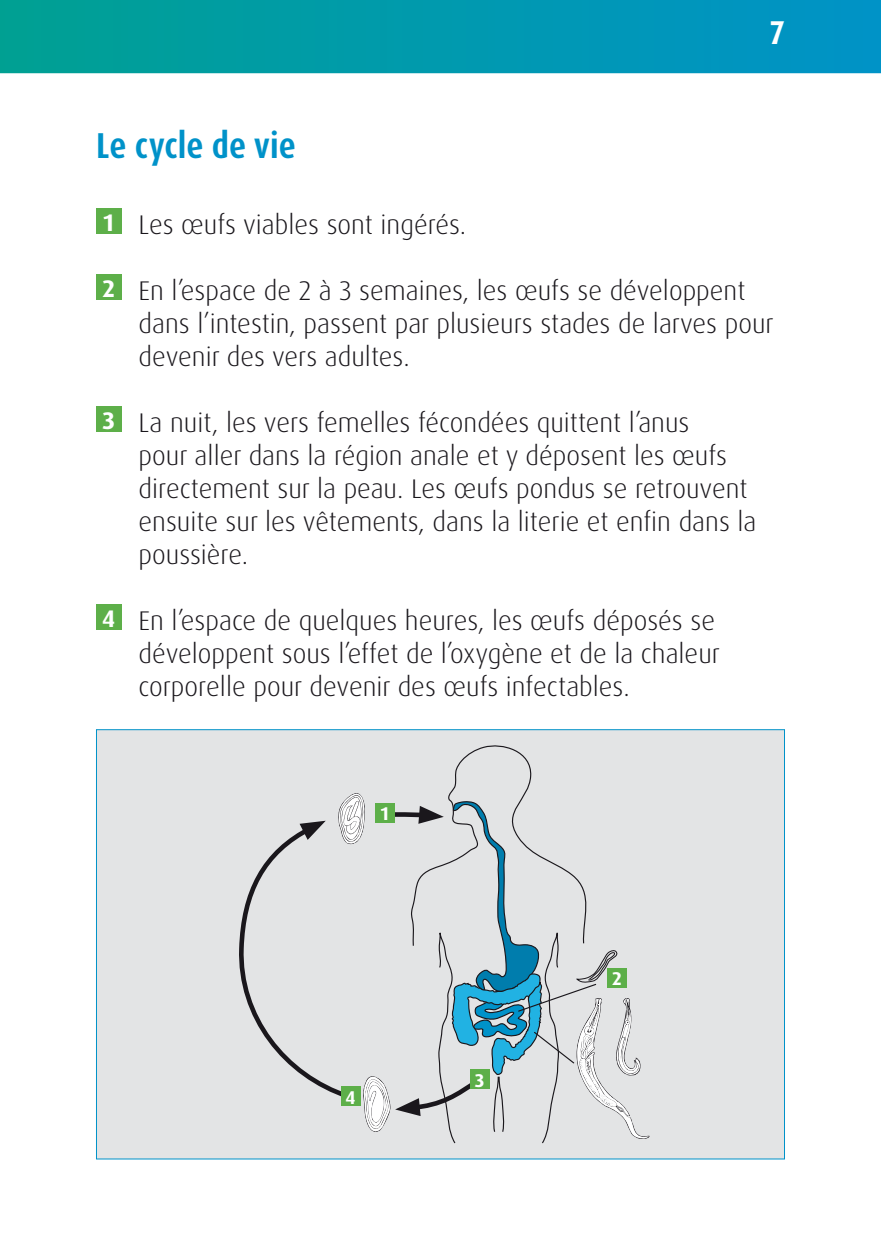
<style>
.page{position:relative;width:881px;height:1247px;background:#fff}
.page>*{position:absolute;margin:0;border:0;box-sizing:border-box;transform-origin:0 0}
.t1{font:700 condensed 36px "Dax OT";color:#0092c9}
.t2{font:700 condensed 33px "Dax OT";color:#fff}
.t3{font:300 27px/33px "Dax OT";color:#1a171c}
.t4{font:700 18.6px "Dax OT";color:#fff}
.s1{font-weight:700;font-size:24px;color:#fff}
</style>
<div class="page">
<div style="left:0;top:0;width:881px;height:73px;background:linear-gradient(to right,#00a093,#0093c8)"></div>
<div style="left:96px;top:208px;width:26px;height:26px;background:#5daf49"></div>
<div style="left:96px;top:274px;width:26px;height:26px;background:#5daf49"></div>
<div style="left:96px;top:406px;width:26px;height:26px;background:#5daf49"></div>
<div style="left:96px;top:604px;width:26px;height:26px;background:#5daf49"></div>
<div style="left:96px;top:729px;width:689px;height:430px;background:#e3e4e5;border:1px solid #0092c9"></div>
<svg style="left:239px;top:785px;width:410px;height:354px"></svg>
<div style="left:470px;top:1069px;width:19px;height:20px;background:#5daf49"></div>
<div style="left:341px;top:1086px;width:19px;height:20px;background:#5daf49"></div>
<div style="left:607px;top:968px;width:20px;height:19px;background:#5daf49"></div>
<div style="left:375px;top:803px;width:19px;height:19px;background:#5daf49"></div>
<h1 class="t1" style="left:96px;top:123px;width:201px">Le cycle de vie</h1>
<p class="t2" style="left:769px;top:12px;width:17px">7</p>
<p class="t3" style="left:104px;top:208px;width:364px"><span class="s1">1</span> Les œufs viables sont ingérés.</p>
<p class="t3" style="left:139px;top:274px;width:637px;text-indent:-36px"><span class="s1">2</span> En l’espace de 2 à 3 semaines, les œufs se développent dans l’intestin, passent par plusieurs stades de larves pour devenir des vers adultes.</p>
<p class="t3" style="left:139px;top:406px;width:619px;text-indent:-36px"><span class="s1">3</span> La nuit, les vers femelles fécondées quittent l’anus<br>pour aller dans la région anale et y déposent les œufs directement sur la peau. Les œufs pondus se retrouvent ensuite sur les vêtements, dans la literie et enfin dans la poussière.</p>
<p class="t3" style="left:139px;top:604px;width:583px;text-indent:-36px"><span class="s1">4</span> En l’espace de quelques heures, les œufs déposés se développent sous l’effet de l’oxygène et de la chaleur corporelle pour devenir des œufs infectables.</p>
<p class="t4" style="left:381px;top:801px;width:10px">1</p>
<p class="t4" style="left:346px;top:1085px;width:12px">4</p>
<p class="t4" style="left:475px;top:1068px;width:11px">3</p>
<p class="t4" style="left:612px;top:966px;width:11px">2</p>
</div>
